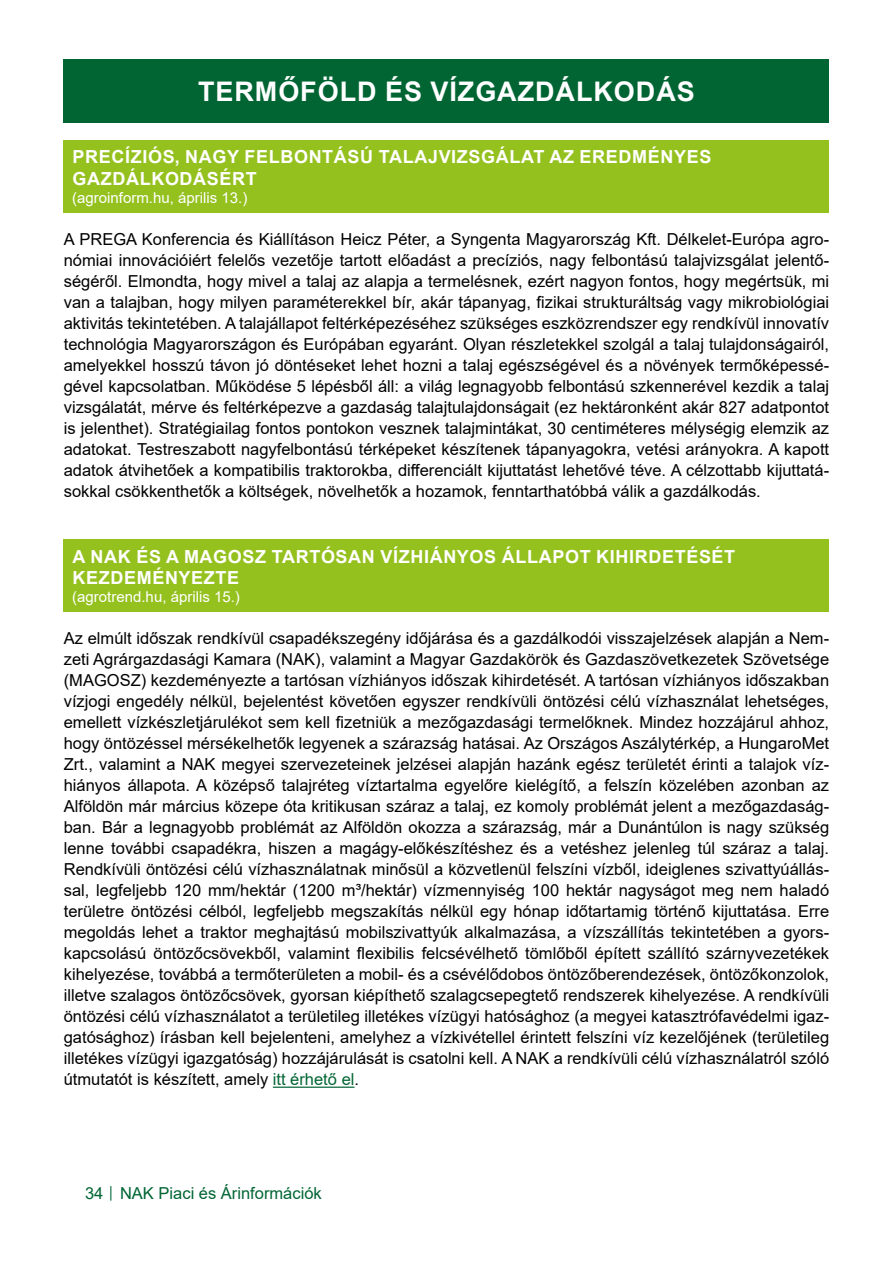
<style>
.page{position:relative;width:893px;height:1263px;background:#fff}
.page>*{position:absolute;margin:0;border:0;box-sizing:border-box;transform-origin:0 0}
.Cím_01{font:700 27px "Arial";letter-spacing:.035em;color:#fff}
.Cím_02{font:700 18px/21.6px "Arial";letter-spacing:.035em;color:#fff}
.Szoveg{font:16.5px/21px "Arial";color:#000;text-align:justify}
.t1{font:16.5px "Arial";color:#006533}
.Cím_03{font:15px "Arial";color:#fff}
.s1{color:#006533}
.s2{font-size:12px}
</style>
<div class="page">
<div style="left:64px;top:60px;width:765px;height:63px;background:#006533"></div>
<hr style="left:273px;top:1086px;width:81px;height:2px;background:#006533">
<div style="left:64px;top:140px;width:765px;height:73px;background:#95c11f"></div>
<div style="left:64px;top:540px;width:765px;height:72px;background:#95c11f"></div>
<p class="Cím_01" style="left:198px;top:73px;width:498px">TERMŐFÖLD ÉS VÍZGAZDÁLKODÁS</p>
<p class="Cím_02" style="left:73px;top:146px;width:640px">PRECÍZIÓS, NAGY FELBONTÁSÚ TALAJVIZSGÁLAT AZ EREDMÉNYES<br>GAZDÁLKODÁSÉRT</p>
<p class="Cím_03" style="left:72px;top:187px;width:177px">(agroinform.hu, április 13.)</p>
<p class="Szoveg" style="left:64px;top:229px;width:767px">A PREGA Konferencia és Kiállításon Heicz Péter, a Syngenta Magyarország Kft. Délkelet-Európa agro&shy;nómiai innovációiért felelős vezetője tartott előadást a precíziós, nagy felbontású talajvizsgálat jelentő&shy;ségéről. Elmondta, hogy mivel a talaj az alapja a termelésnek, ezért nagyon fontos, hogy megértsük, mi van a talajban, hogy milyen paraméterekkel bír, akár tápanyag, fizikai strukturáltság vagy mikrobiológiai aktivitás tekintetében. A talajállapot feltérképezéséhez szükséges eszközrendszer egy rendkívül innovatív technológia Magyarországon és Európában egyaránt. Olyan részletekkel szolgál a talaj tulajdonságairól, amelyekkel hosszú távon jó döntéseket lehet hozni a talaj egészségével és a növények termőképessé&shy;gével kapcsolatban. Működése 5 lépésből áll: a világ legnagyobb felbontású szkennerével kezdik a talaj vizsgálatát, mérve és feltérképezve a gazdaság talajtulajdonságait (ez hektáronként akár 827 adatpontot is jelenthet). Stratégiailag fontos pontokon vesznek talajmintákat, 30 centiméteres mélységig elemzik az adatokat. Testreszabott nagyfelbontású térképeket készítenek tápanyagokra, vetési arányokra. A kapott adatok átvihetőek a kompatibilis traktorokba, differenciált kijuttatást lehetővé téve. A célzottabb kijuttatá&shy;sokkal csökkenthetők a költségek, növelhetők a hozamok, fenntarthatóbbá válik a gazdálkodás.</p>
<p class="Cím_02" style="left:73px;top:546px;width:664px">A NAK ÉS A MAGOSZ TARTÓSAN VÍZHIÁNYOS ÁLLAPOT KIHIRDETÉSÉT<br>KEZDEMÉNYEZTE</p>
<p class="Cím_03" style="left:72px;top:586px;width:169px">(agrotrend.hu, április 15.)</p>
<p class="Szoveg" style="left:64px;top:628px;width:767px">Az elmúlt időszak rendkívül csapadékszegény időjárása és a gazdálkodói visszajelzések alapján a Nem&shy;zeti Agrárgazdasági Kamara (NAK), valamint a Magyar Gazdakörök és Gazdaszövetkezetek Szövetsége (MAGOSZ) kezdeményezte a tartósan vízhiányos időszak kihirdetését. A tartósan vízhiányos időszakban vízjogi engedély nélkül, bejelentést követően egyszer rendkívüli öntözési célú vízhasználat lehetséges, emellett vízkészletjárulékot sem kell fizetniük a mezőgazdasági termelőknek. Mindez hozzájárul ahhoz, hogy öntözéssel mérsékelhetők legyenek a szárazság hatásai. Az Országos Aszálytérkép, a HungaroMet Zrt., valamint a NAK megyei szervezeteinek jelzései alapján hazánk egész területét érinti a talajok víz&shy;hiányos állapota. A középső talajréteg víztartalma egyelőre kielégítő, a felszín közelében azonban az Alföldön már március közepe óta kritikusan száraz a talaj, ez komoly problémát jelent a mezőgazdaság&shy;ban. Bár a legnagyobb problémát az Alföldön okozza a szárazság, már a Dunántúlon is nagy szükség lenne további csapadékra, hiszen a magágy-előkészítéshez és a vetéshez jelenleg túl száraz a talaj.<br>Rendkívüli öntözési célú vízhasználatnak minősül a közvetlenül felszíni vízből, ideiglenes szivattyúállás&shy;sal, legfeljebb 120 mm/hektár (1200 m³/hektár) vízmennyiség 100 hektár nagyságot meg nem haladó területre öntözési célból, legfeljebb megszakítás nélkül egy hónap időtartamig történő kijuttatása. Erre megoldás lehet a traktor meghajtású mobilszivattyúk alkalmazása, a vízszállítás tekintetében a gyors&shy;kapcsolású öntözőcsövekből, valamint flexibilis felcsévélhető tömlőből épített szállító szárnyvezetékek kihelyezése, továbbá a termőterületen a mobil- és a csévélődobos öntözőberendezések, öntözőkonzolok, illetve szalagos öntözőcsövek, gyorsan kiépíthető szalagcsepegtető rendszerek kihelyezése. A rendkívüli öntözési célú vízhasználatot a területileg illetékes vízügyi hatósághoz (a megyei katasztrófavédelmi igaz&shy;gatósághoz) írásban kell bejelenteni, amelyhez a vízkivétellel érintett felszíni víz kezelőjének (területileg illetékes vízügyi igazgatóság) hozzájárulását is csatolni kell. A NAK a rendkívüli célú vízhasználatról szóló útmutatót is készített, amely <span class="s1">itt érhető el</span>.</p>
<p class="t1" style="left:85px;top:1182px;width:238px">34 <span class="s2">│</span> NAK Piaci és Árinformációk</p>
</div>
